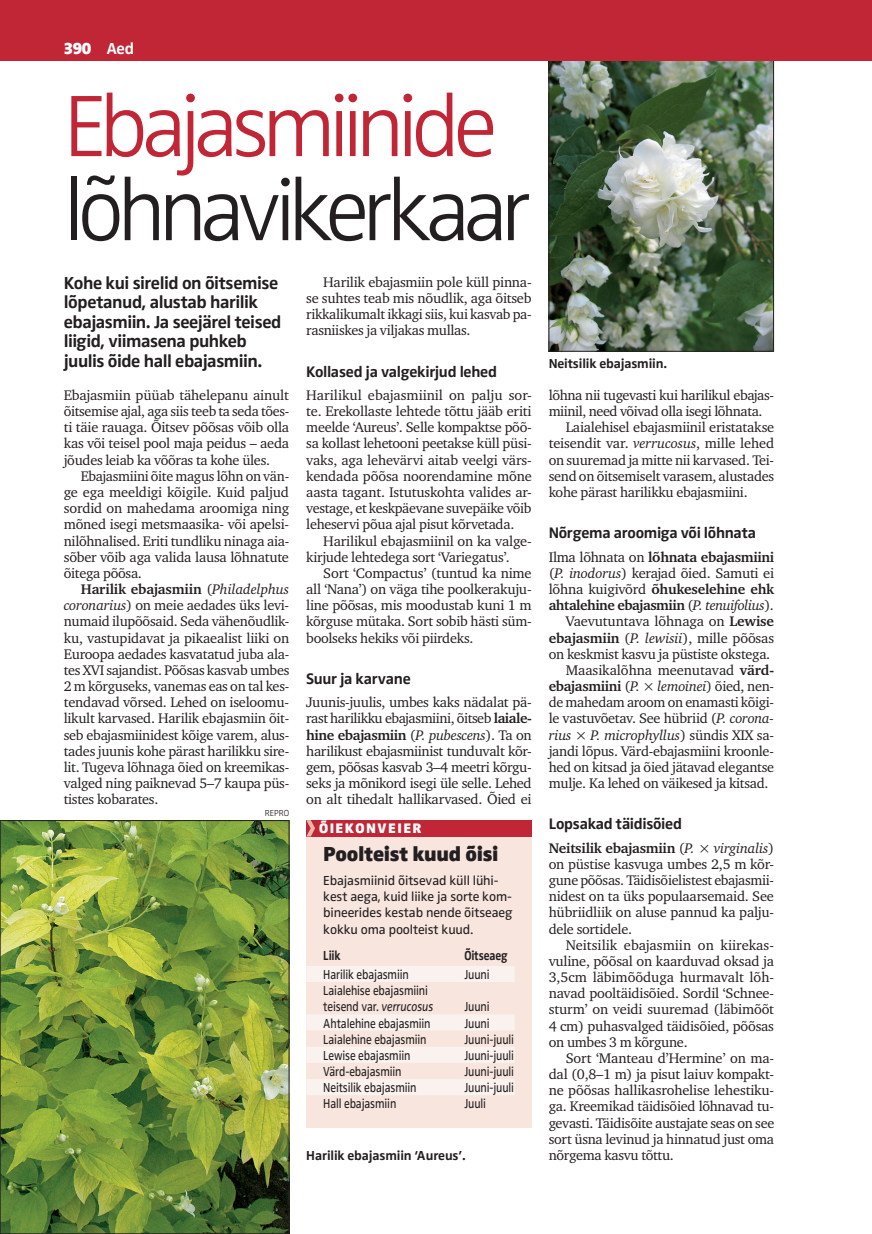
<style>
.page{position:relative;width:872px;height:1234px;background:#fff}
.page>*{position:absolute;margin:0;border:0;box-sizing:border-box;transform-origin:0 0}
.t1{font:300 90px "Zwo Pro";letter-spacing:-.075em;color:#231f20}
.t2{font:300 90px "Zwo Pro";letter-spacing:-.08em;color:#c02636}
.t3{font:900 21px "Zwo Pro";letter-spacing:-.015em;color:#231f20}
.t4{font:700 18px/19.5px "Zwo Pro";letter-spacing:-.025em;color:#231f20}
.t5{font:900 16.5px "Zwo Pro";color:#fff}
.t6{font:700 15.75px "Zwo Pro";letter-spacing:-.02em;color:#231f20}
.t7{font:14.25px/16.2px "Charter ITC";letter-spacing:-.02em;color:#231f20;text-align:justify}
.t8{font:700 14.25px "Charter ITC";letter-spacing:-.025em;color:#231f20}
.t9{font:italic 14.25px "Charter ITC";letter-spacing:-.015em;color:#231f20}
.t10{font:900 14.25px "Zwo Pro";letter-spacing:.11em;color:#fff}
.t11{font:13.5px/16.2px "Zwo Pro";letter-spacing:-.01em;color:#231f20;scale:.85 1}
.t12{font:13.5px/16.2px "Zwo Pro";letter-spacing:-.01em;color:#231f20}
.t13{font:700 13.5px "Zwo Pro";letter-spacing:-.01em;color:#231f20}
.t14{font:700 13.5px "Zwo Pro";letter-spacing:-.01em;color:#231f20;scale:.85 1}
.t15{font:300 9px "Zwo Pro";color:#231f20}
.s1{font-weight:700}
.s2{font-style:italic}
.s3{font-weight:400}
.s4{font-weight:400;font-style:italic}
.s5{font-style:normal}
</style>
<div class="page">
<img style="left:551px;top:60px;width:220px;height:289px">
<div style="left:549px;top:50px;width:224px;height:301px;border:1px solid #231f20"></div>
<img style="left:2px;top:822px;width:285px;height:409px">
<div style="left:0;top:820px;width:289px;height:413px;border:1px solid #231f20"></div>
<div style="left:0;top:0;width:872px;height:60px;background:#c02636"></div>
<div style="left:306px;top:836px;width:225px;height:291px;background:#f7e5de"></div>
<div style="left:306px;top:965px;width:208px;height:16px;background:#faf2ee"></div>
<div style="left:306px;top:1014px;width:208px;height:16px;background:#faf2ee"></div>
<div style="left:306px;top:1046px;width:208px;height:16px;background:#faf2ee"></div>
<div style="left:306px;top:1078px;width:208px;height:16px;background:#faf2ee"></div>
<div style="left:306px;top:820px;width:225px;height:16px;background:#c02636"></div>
<svg style="left:306px;top:820px;width:9px;height:16px"></svg>
<p class="t5" style="left:64px;top:39px;width:72px">390 <span class="s1">Aed</span></p>
<h1 class="t2" style="left:64px;top:74px;width:435px">Ebajasmiinide</h1>
<h1 class="t1" style="left:64px;top:158px;width:469px">lõhnavikerkaar</h1>
<p class="t4" style="left:64px;top:273px;width:219px">Kohe kui sirelid on õitsemise lõpetanud, alustab harilik ebajasmiin. Ja seejärel teised liigid, viimasena puhkeb juulis õide hall ebajasmiin.</p>
<p class="t7" style="left:64px;top:387px;width:227px">Ebajasmiin püüab tähelepanu ainult õitsemise ajal, aga siis teeb ta seda tões&shy;ti täie rauaga. Õitsev põõsas võib olla kas või teisel pool maja peidus – aeda jõudes leiab ka võõras ta kohe üles.</p>
<p class="t7" style="left:64px;top:467px;width:227px;text-indent:17px">Ebajasmiini õite magus lõhn on vän&shy;ge ega meeldigi kõigile. Kuid paljud sordid on mahedama aroomiga ning mõned isegi metsmaasika- või apelsi&shy;nilõhnalised. Eriti tundliku ninaga aia&shy;sõber võib aga valida lausa lõhnatute õitega põõsa.</p>
<p class="t7" style="left:64px;top:581px;width:227px;text-indent:17px"><span class="s1">Harilik ebajasmiin</span> (<span class="s2">Philadelphus coronarius</span>) on meie aedades üks levi&shy;numaid ilupõõsaid. Seda vähenõudlik&shy;ku, vastupidavat ja pikaealist liiki on Euroopa aedades kasvatatud juba ala&shy;tes XVI sajandist. Põõsas kasvab umbes 2 m kõrguseks, vanemas eas on tal kes&shy;tendavad võrsed. Lehed on iseloomu&shy;likult karvased. Harilik ebajasmiin õit&shy;seb ebajasmiinidest kõige varem, alus&shy;tades juunis kohe pärast harilikku sire&shy;lit. Tugeva lõhnaga õied on kreemikas&shy;valged ning paiknevad 5–7 kaupa püs&shy;tistes kobarates.</p>
<p class="t15" style="left:265px;top:807px;width:26px">REPRO</p>
<p class="t7" style="left:306px;top:274px;width:227px;text-indent:17px">Harilik ebajasmiin pole küll pinna&shy;se suhtes teab mis nõudlik, aga õitseb rikkalikumalt ikkagi siis, kui kasvab pa&shy;rasniiskes ja viljakas mullas.</p>
<p class="t6" style="left:306px;top:362px;width:192px">Kollased ja valgekirjud lehed</p>
<p class="t7" style="left:306px;top:387px;width:227px">Harilikul ebajasmiinil on palju sor&shy;te. Erekollaste lehtede tõttu jääb eriti meelde ‘Aureus’. Selle kompaktse põõ&shy;sa kollast lehetooni peetakse küll püsi&shy;vaks, aga lehevärvi aitab veelgi värs&shy;kendada põõsa noorendamine mõne aasta tagant. Istutuskohta valides ar&shy;vestage, et keskpäevane suvepäike võib leheservi põua ajal pisut kõrvetada.</p>
<p class="t7" style="left:306px;top:532px;width:227px;text-indent:17px">Harilikul ebajasmiinil on ka valge&shy;kirjude lehtedega sort ‘Variegatus’.</p>
<p class="t7" style="left:306px;top:564px;width:227px;text-indent:17px">Sort ‘Compactus’ (tuntud ka nime all ‘Nana’) on väga tihe poolkerakuju&shy;line põõsas, mis moodustab kuni 1 m kõrguse mütaka. Sort sobib hästi süm&shy;boolseks hekiks või piirdeks.</p>
<p class="t6" style="left:306px;top:669px;width:106px">Suur ja karvane</p>
<p class="t7" style="left:306px;top:694px;width:227px">Juunis-juulis, umbes kaks nädalat pä&shy;rast harilikku ebajasmiini, õitseb <span class="s1">laiale&shy;hine ebajasmiin</span> (<span class="s2">P. pubescens</span>). Ta on harilikust ebajasmiinist tunduvalt kõr&shy;gem, põõsas kasvab 3–4 meetri kõrgu&shy;seks ja mõnikord isegi üle selle. Lehed on alt tihedalt hallikarvased. Õied ei</p>
<p class="t10" style="left:319px;top:819px;width:104px">ÕIEKONVEIER</p>
<h2 class="t3" style="left:323px;top:841px;width:177px">Poolteist kuud õisi</h2>
<p class="t12" style="left:323px;top:872px;width:191px">Ebajasmiinid õitsevad küll lühi&shy;kest aega, kuid liike ja sorte kom&shy;bineerides kestab nende õitseaeg kokku oma poolteist kuud.</p>
<p class="t14" style="left:323px;top:947px;width:22px">Liik</p>
<p class="t14" style="left:464px;top:947px;width:52px">Õitseaeg</p>
<p class="t11" style="left:323px;top:966px;width:102px">Harilik ebajasmiin</p>
<p class="t11" style="left:464px;top:966px;width:31px">Juuni</p>
<p class="t11" style="left:323px;top:982px;width:131px">Laialehise ebajasmiini teisend var. <span class="s2">verrucosus</span></p>
<p class="t11" style="left:464px;top:998px;width:31px">Juuni</p>
<p class="t11" style="left:323px;top:1015px;width:128px">Ahtalehine ebajasmiin</p>
<p class="t11" style="left:464px;top:1015px;width:31px">Juuni</p>
<p class="t11" style="left:323px;top:1031px;width:123px">Laialehine ebajasmiin</p>
<p class="t11" style="left:464px;top:1031px;width:60px">Juuni-juuli</p>
<p class="t11" style="left:323px;top:1047px;width:104px">Lewise ebajasmiin</p>
<p class="t11" style="left:464px;top:1047px;width:60px">Juuni-juuli</p>
<p class="t11" style="left:323px;top:1063px;width:94px">Värd-ebajasmiin</p>
<p class="t11" style="left:464px;top:1063px;width:60px">Juuni-juuli</p>
<p class="t11" style="left:323px;top:1079px;width:111px">Neitsilik ebajasmiin</p>
<p class="t11" style="left:464px;top:1079px;width:60px">Juuni-juuli</p>
<p class="t11" style="left:323px;top:1095px;width:87px">Hall ebajasmiin</p>
<p class="t11" style="left:464px;top:1095px;width:27px">Juuli</p>
<p class="t13" style="left:306px;top:1147px;width:161px">Harilik ebajasmiin ‘Aureus’.</p>
<p class="t13" style="left:549px;top:355px;width:120px">Neitsilik ebajasmiin.</p>
<p class="t7" style="left:549px;top:387px;width:227px">lõhna nii tugevasti kui harilikul ebajas-</p>
<p class="t7" style="left:549px;top:403px;width:215px">miinil, need võivad olla isegi lõhnata.</p>
<p class="t7" style="left:566px;top:419px;width:210px">Laialehisel ebajasmiinil eristatakse</p>
<p class="t7" style="left:548px;top:435px;width:227px">teisendit var. <span class="s2">verrucosus</span>, mille lehed</p>
<p class="t7" style="left:549px;top:451px;width:227px">on suuremad ja mitte nii karvased. Tei-</p>
<p class="t7" style="left:549px;top:467px;width:227px">send on õitsemiselt varasem, alustades</p>
<p class="t7" style="left:549px;top:484px;width:200px">kohe pärast harilikku ebajasmiini.</p>
<p class="t6" style="left:549px;top:523px;width:209px">Nõrgema aroomiga või lõhnata</p>
<p class="t8" style="left:549px;top:548px;width:227px"><span class="s3">Ilma lõhnata on</span> lõhnata ebajasmiini</p>
<p class="t7" style="left:549px;top:564px;width:227px">(<span class="s2">P. inodorus</span>) kerajad õied. Samuti ei</p>
<p class="t8" style="left:548px;top:580px;width:227px"><span class="s3">lõhna kuigivõrd</span> õhukeselehine ehk</p>
<p class="t8" style="left:549px;top:596px;width:227px">ahtalehine ebajasmiin <span class="s3">(</span><span class="s4">P. tenuifolius</span><span class="s3">).</span></p>
<p class="t7" style="left:566px;top:613px;width:210px">Vaevutuntava lõhnaga on <span class="s1">Lewise</span></p>
<p class="t7" style="left:548px;top:629px;width:227px"><span class="s1">ebajasmiin</span> (<span class="s2">P. lewisii</span>), mille põõsas</p>
<p class="t7" style="left:549px;top:645px;width:223px">on keskmist kasvu ja püstiste okstega.</p>
<p class="t7" style="left:566px;top:661px;width:210px">Maasikalõhna meenutavad <span class="s1">värd-</span></p>
<p class="t7" style="left:549px;top:678px;width:227px"><span class="s1">ebajasmiini</span> (<span class="s2">P.</span> × <span class="s2">lemoinei</span>) õied, nen-</p>
<p class="t7" style="left:549px;top:694px;width:227px">de mahedam aroom on enamasti kõigi-</p>
<p class="t7" style="left:549px;top:710px;width:227px">le vastuvõetav. See hübriid (<span class="s2">P. corona-</span></p>
<p class="t9" style="left:549px;top:725px;width:227px">rius <span class="s5">×</span> P. microphyllus<span class="s5">) sündis XIX sa-</span></p>
<p class="t7" style="left:549px;top:742px;width:227px">jandi lõpus. Värd-ebajasmiini kroonle-</p>
<p class="t7" style="left:549px;top:758px;width:227px">hed on kitsad ja õied jätavad elegantse</p>
<p class="t7" style="left:549px;top:774px;width:221px">mulje. Ka lehed on väikesed ja kitsad.</p>
<p class="t6" style="left:549px;top:814px;width:135px">Lopsakad täidisõied</p>
<p class="t7" style="left:549px;top:839px;width:227px"><span class="s1">Neitsilik ebajasmiin</span> (<span class="s2">P.</span> × <span class="s2">virginalis</span>) on püstise kasvuga umbes 2,5 m kõr&shy;gune põõsas. Täidisõielistest ebajasmii&shy;nidest on ta üks populaarsemaid. See hübriidliik on aluse pannud ka palju&shy;dele sortidele.</p>
<p class="t7" style="left:548px;top:936px;width:227px;text-indent:17px">Neitsilik ebajasmiin on kiirekas&shy;vuline, põõsal on kaarduvad oksad ja 3,5cm läbimõõduga hurmavalt lõh&shy;navad pooltäidisõied. Sordil ‘Schnee&shy;sturm’ on veidi suuremad (läbimõõt 4 cm) puhasvalged täidisõied, põõsas on umbes 3 m kõrgune.</p>
<p class="t7" style="left:548px;top:1049px;width:227px;text-indent:17px">Sort ‘Manteau d’Hermine’ on ma&shy;dal (0,8–1 m) ja pisut laiuv kompakt&shy;ne põõsas hallikasrohelise lehestiku&shy;ga. Kreemikad täidisõied lõhnavad tu&shy;gevasti. Täidisõite austajate seas on see sort üsna levinud ja hinnatud just oma nõrgema kasvu tõttu.</p>
</div>
